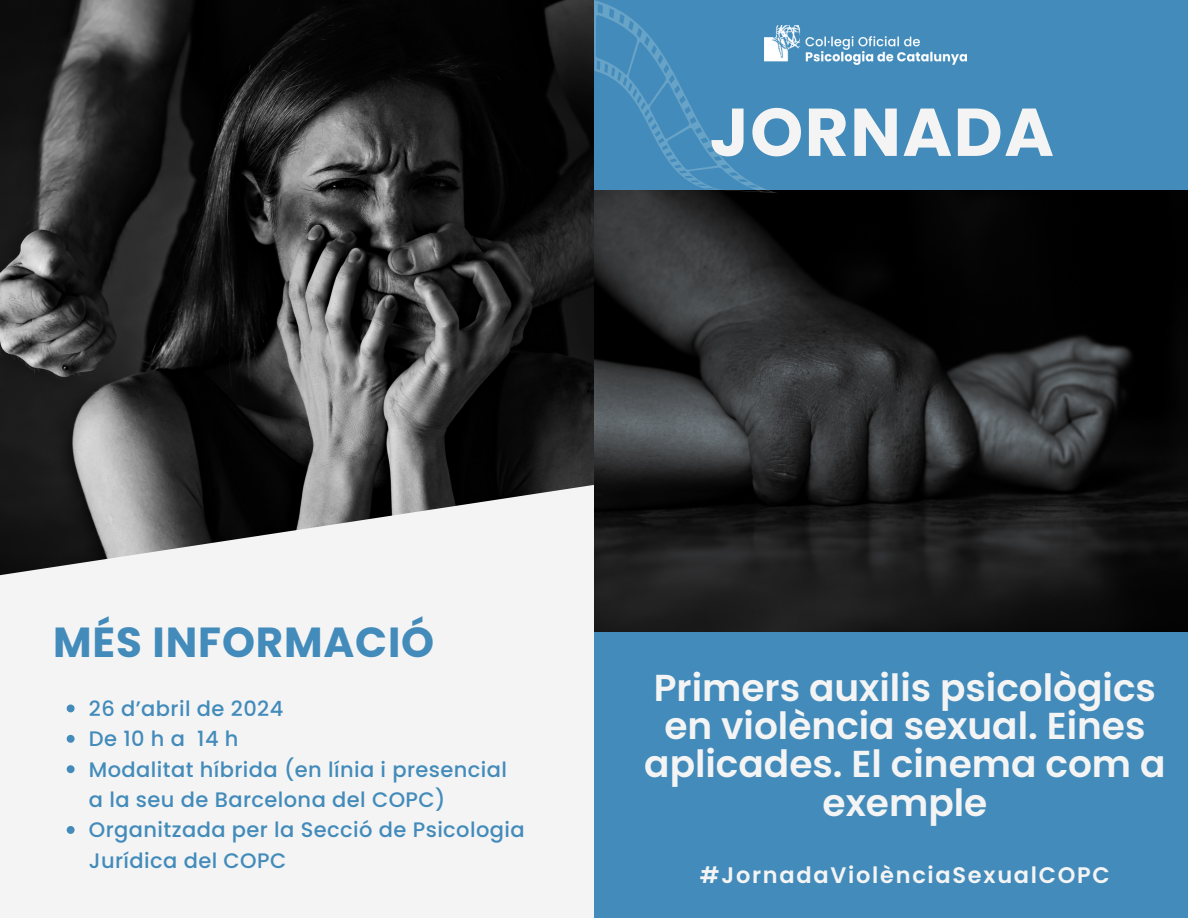
<style>
.page{position:relative;width:1188px;height:918px;background:#f4f4f4}
.page>*{position:absolute;margin:0;border:0;box-sizing:border-box;transform-origin:0 0}
.t1{font:700 67.5px "Poppins";letter-spacing:.02em;color:#f4f4f4}
.t2{font:700 42px "Poppins";letter-spacing:.02em;color:#428bba}
.t3{font:600 37.5px/38.2px "Poppins";color:#f4f4f4;text-align:center}
.t4{font:600 22.5px "Poppins";letter-spacing:.075em;color:#f4f4f4}
.t5{font:500 21px/30.3px "Poppins";letter-spacing:.02em;color:#428bba}
.t6{font:500 21px "Poppins";letter-spacing:.3em;color:#428bba}
</style>
<div class="page">
<div style="left:594px;top:0;width:594px;height:918px;background:#428bba"></div>
<img style="left:594px;top:190px;width:594px;height:441px">
<img style="left:0;top:0;width:594px;height:576px">
<img style="left:777px;top:25px;width:190px;height:40px">
<svg style="left:67px;top:705px;width:8px;height:7px"></svg>
<svg style="left:67px;top:735px;width:8px;height:8px"></svg>
<svg style="left:67px;top:765px;width:8px;height:8px"></svg>
<svg style="left:67px;top:826px;width:8px;height:8px"></svg>
<svg style="left:594px;top:0;width:183px;height:193px"></svg>
<h3 class="t1" style="left:710px;top:85px;width:346px">JORNADA</h3>
<p class="t2" style="left:53px;top:613px;width:383px">MÉS INFORMACIÓ</p>
<p class="t5" style="left:89px;top:693px;width:196px">26 d’abril de 2024</p>
<p class="t6" style="left:89px;top:724px;width:151px">De10ha 14h</p>
<p class="t5" style="left:89px;top:754px;width:420px">Modalitat híbrida (en línia i presencial a la seu de Barcelona del COPC)</p>
<h1 class="t5" style="left:89px;top:815px;width:437px">Organitzada per la Secció de Psicologia<br>Jurídica del COPC</h1>
<p class="t3" style="left:644px;top:669px;width:523px">Primers auxilis psicològics en violència sexual. Eines aplicades. El cinema com a exemple</p>
<p class="t4" style="left:700px;top:860px;width:412px">#JornadaViolènciaSexualCOPC</p>
</div>
